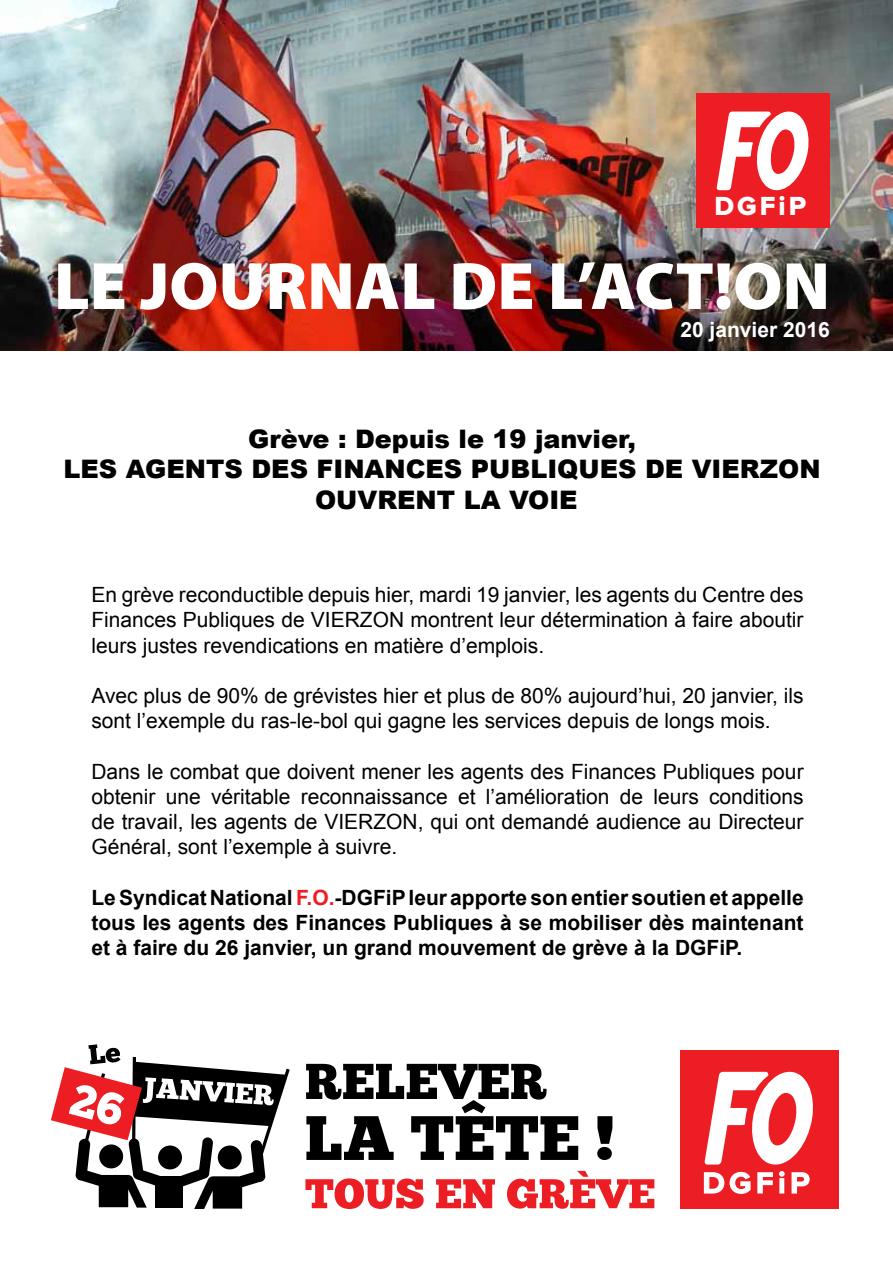
<style>
.page{position:relative;width:893px;height:1263px;background:#fff}
.page>*{position:absolute;margin:0;border:0;box-sizing:border-box;transform-origin:0 0}
.t1{font:900 67.5px "Myriad Pro";color:#fff}
.t2{font:27.15px "Proxima Nova Extrabld";letter-spacing:.11em;color:#fff}
.t3{font:900 25.5px/30.6px "Arial";color:#000;text-align:center}
.t4{font:21px/25.2px "Arial";color:#000}
.t5{font:700 21px/25.2px "Arial";color:#000;text-align:justify}
.t6{font:700 21px "Arial";color:#fff}
.s1{color:#ed1d24}
</style>
<div class="page">
<img style="left:0;top:0;width:893px;height:351px">
<div style="left:696px;top:94px;width:134px;height:134px;background:#ed1d24"></div>
<svg style="left:716px;top:112px;width:93px;height:78px"></svg>
<div style="left:681px;top:1050px;width:158px;height:159px;background:#ed1d24"></div>
<svg style="left:704px;top:1172px;width:20px;height:21px"></svg>
<svg style="left:730px;top:1172px;width:21px;height:22px"></svg>
<svg style="left:757px;top:1172px;width:16px;height:21px"></svg>
<svg style="left:779px;top:1171px;width:6px;height:22px"></svg>
<svg style="left:791px;top:1172px;width:19px;height:21px"></svg>
<svg style="left:704px;top:1072px;width:109px;height:92px"></svg>
<svg style="left:51px;top:1044px;width:239px;height:165px"></svg>
<svg style="left:305px;top:1178px;width:119px;height:31px"></svg>
<svg style="left:436px;top:1179px;width:59px;height:29px"></svg>
<svg style="left:507px;top:1171px;width:147px;height:38px"></svg>
<svg style="left:306px;top:1064px;width:272px;height:96px"></svg>
<svg style="left:597px;top:1116px;width:15px;height:44px"></svg>
<p class="t2" style="left:714px;top:193px;width:93px">DGFiP</p>
<h1 class="t1" style="left:54px;top:248px;width:777px">LE JOURNAL DE ’LACT!ON</h1>
<p class="t6" style="left:680px;top:316px;width:151px">20 janvier 2016</p>
<p class="t3" style="left:64px;top:423px;width:759px">Grève : Depuis le 19 janvier,<br>LES AGENTS DES FINANCES PUBLIQUES DE VIERZON<br>OUVRENT LA VOIE</p>
<p class="t4" style="left:91px;top:582px;width:714px;text-align:justify">En grève reconductible depuis hier, mardi 19 janvier, les agents du Centre des Finances Publiques de VIERZON montrent leur détermination à faire aboutir leurs justes revendications en matière ’d emplois.</p>
<p class="t4" style="left:91px;top:683px;width:714px">Avec plus de 90% de grévistes hier et plus de 80% aujourd’hui, 20 janvier, ils sont ’l exemple du ras l e- -bol qui gagne les services depuis de longs mois.</p>
<p class="t4" style="left:91px;top:759px;width:714px;text-align:right">Dans le combat que doivent mener les agents des Finances Publiques pour conditions</p>
<p class="t4" style="left:486px;top:784px;width:125px">’l amélioration</p>
<p class="t4" style="left:211px;top:784px;width:81px">véritable</p>
<p class="t4" style="left:91px;top:784px;width:714px">obtenir<br>de travail, les agents de VIERZON, qui ont demandé audience au Directeur<br>Général, sont ’l exemple à suivre.</p>
<p class="t5" style="left:91px;top:885px;width:714px">LeSyndicatNational <span class="s1">O.F .</span>-DGFiPleurapportesonentiersoutienetappelle tous les agents des Finances Publiques à se mobiliser dès maintenant et à faire du 26 janvier, un grand mouvement de grève laà DGFiP.</p>
<p class="t4" style="left:301px;top:784px;width:149px">reconnaissance</p>
<p class="t4" style="left:620px;top:784px;width:25px">de</p>
<p class="t4" style="left:653px;top:784px;width:47px">leurs</p>
<p class="t4" style="left:458px;top:784px;width:19px">et</p>
<p class="t4" style="left:166px;top:784px;width:37px">une</p>
</div>
